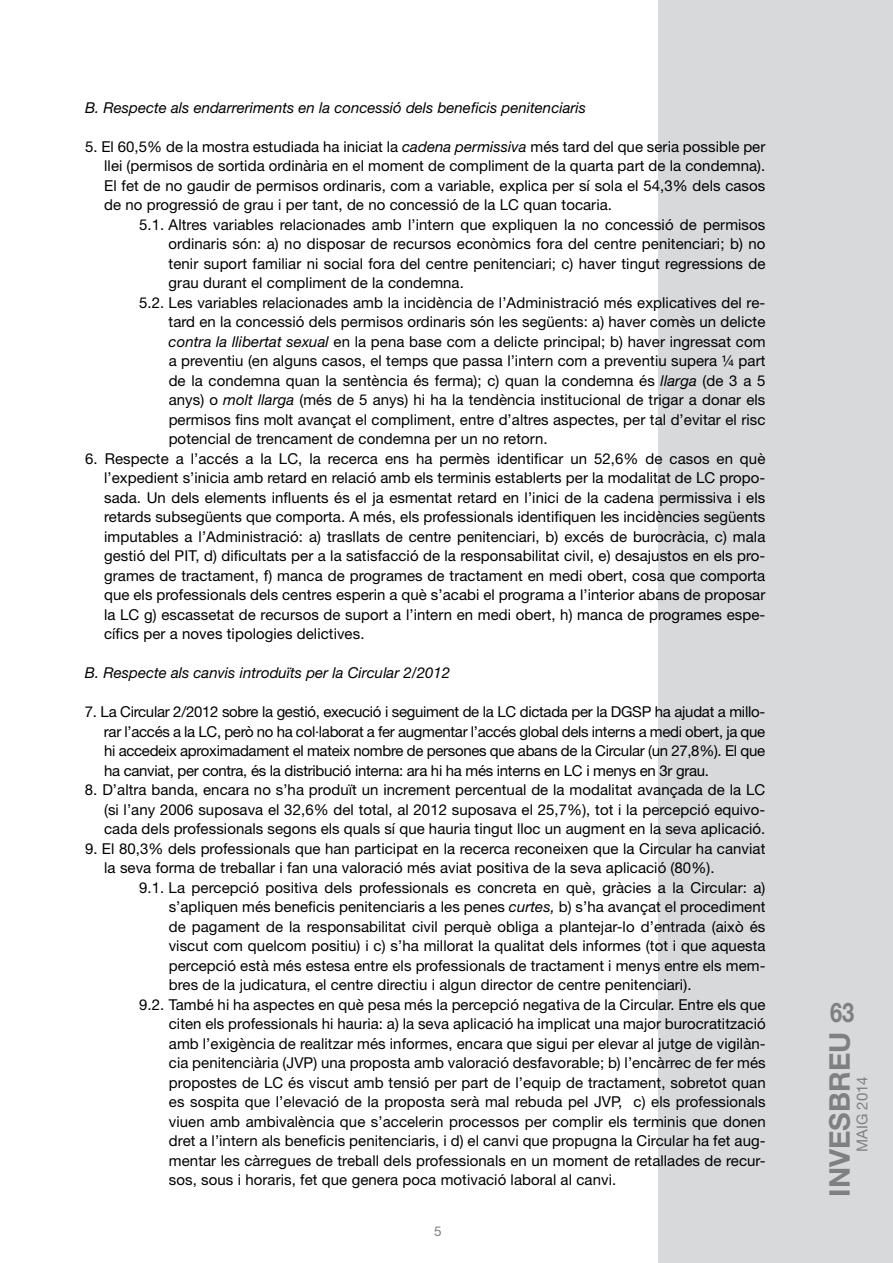
<style>
.page{position:relative;width:893px;height:1263px;background:#fff}
.page>*{position:absolute;margin:0;border:0;box-sizing:border-box;transform-origin:0 0}
.t1{font:700 28.5px "Helvetica Neue LT Std";color:#7e8083}
.t2{font:700 27px "Helvetica Neue LT Std";color:#7e8083;scale:.81 1}
.t3{font:15px/19.5px "Helvetica Neue LT Std";letter-spacing:.005em;color:#000;text-align:justify}
.t4{font:italic 15px "Helvetica Neue LT Std";color:#000}
.t5{font:15px "Helvetica Neue LT Std";color:#7e8083}
.t6{font:13.5px "Helvetica Neue LT Std";color:#7e8083}
.s1{font-style:italic}
</style>
<div class="page">
<div style="left:658px;top:0;width:235px;height:1263px;background:#d8d9da"></div>
<p class="t4" style="left:85px;top:98px;width:502px">B. Respecte als endarreriments en la concessió dels beneficis penitenciaris</p>
<p class="t3" style="left:104px;top:136px;width:663px;text-indent:-19px">5. El 60,5% de la mostra estudiada ha iniciat la <span class="s1">cadena permissiva</span> més tard del que seria possible per llei (permisos de sortida ordinària en el moment de compliment de la quarta part de la condemna).<br>El fet de no gaudir de permisos ordinaris, com a variable, explica per sí sola el 54,3% dels casos de no progressió de grau i per tant, de no concessió de la LC quan tocaria.</p>
<p class="t3" style="left:139px;top:214px;width:628px">5.1. Altres variables relacionades amb l’intern que expliquen la no concessió de permisos</p>
<p class="t3" style="left:169px;top:234px;width:598px">ordinaris són: a) no disposar de recursos econòmics fora del centre penitenciari; b) no</p>
<p class="t3" style="left:169px;top:253px;width:598px">tenir suport familiar ni social fora del centre penitenciari; c) haver tingut regressions de</p>
<p class="t3" style="left:169px;top:273px;width:297px">grau durant el compliment de la condemna.</p>
<p class="t3" style="left:139px;top:292px;width:628px">5.2. Les variables relacionades amb la incidència de l’Administració més explicatives del re-</p>
<p class="t3" style="left:169px;top:312px;width:598px">tard en la concessió dels permisos ordinaris són les següents: a) haver comès un delicte</p>
<p class="t3" style="left:169px;top:331px;width:598px"><span class="s1">contra la llibertat sexual</span> en la pena base com a delicte principal; b) haver ingressat com</p>
<p class="t3" style="left:169px;top:351px;width:598px">a preventiu (en alguns casos, el temps que passa l’intern com a preventiu supera ¼ part</p>
<p class="t3" style="left:169px;top:370px;width:598px">de la condemna quan la sentència és ferma); c) quan la condemna és <span class="s1">llarga</span> (de 3 a 5</p>
<p class="t3" style="left:169px;top:390px;width:598px">anys) o <span class="s1">molt llarga</span> (més de 5 anys) hi ha la tendència institucional de trigar a donar els</p>
<p class="t3" style="left:169px;top:409px;width:598px">permisos fins molt avançat el compliment, entre d’altres aspectes, per tal d’evitar el risc</p>
<p class="t3" style="left:169px;top:429px;width:381px">potencial de trencament de condemna per un no retorn.</p>
<p class="t3" style="left:104px;top:448px;width:663px;text-indent:-19px">6. Respecte a l’accés a la LC, la recerca ens ha permès identificar un 52,6% de casos en què l’expedient s’inicia amb retard en relació amb els terminis establerts per la modalitat de LC propo&shy;sada. Un dels elements influents és el ja esmentat retard en l’inici de la cadena permissiva i els retards subsegüents que comporta. A més, els professionals identifiquen les incidències següents imputables a l’Administració: a) trasllats de centre penitenciari, b) excés de burocràcia, c) mala gestió del PIT, d) dificultats per a la satisfacció de la responsabilitat civil, e) desajustos en els pro&shy;grames de tractament, f) manca de programes de tractament en medi obert, cosa que comporta que els professionals dels centres esperin a què s’acabi el programa a l’interior abans de proposar la LC g) escassetat de recursos de suport a l’intern en medi obert, h) manca de programes espe&shy;cífics per a noves tipologies delictives.</p>
<p class="t4" style="left:85px;top:664px;width:367px">B. Respecte als canvis introduïts per la Circular 2/2012</p>
<p class="t3" style="left:104px;top:702px;width:663px;text-indent:-19px">7. La Circular 2/2012 sobre la gestió, execució i seguiment de la LC dictada per la DGSP ha ajudat a millo&shy;rar l’accés a la LC, però no ha col·laborat a fer augmentar l’accés global dels interns a medi obert, ja que hi accedeix aproximadament el mateix nombre de persones que abans de la Circular (un 27,8%). El que ha canviat, per contra, és la distribució interna: ara hi ha més interns en LC i menys en 3r grau.</p>
<p class="t3" style="left:104px;top:780px;width:663px;text-indent:-19px">8. D’altra banda, encara no s’ha produït un increment percentual de la modalitat avançada de la LC (si l’any 2006 suposava el 32,6% del total, al 2012 suposava el 25,7%), tot i la percepció equivo&shy;cada dels professionals segons els quals sí que hauria tingut lloc un augment en la seva aplicació.</p>
<p class="t3" style="left:104px;top:838px;width:663px;text-indent:-19px">9. El 80,3% dels professionals que han participat en la recerca reconeixen que la Circular ha canviat la seva forma de treballar i fan una valoració més aviat positiva de la seva aplicació (80%).</p>
<p class="t3" style="left:139px;top:877px;width:628px">9.1. La percepció positiva dels professionals es concreta en què, gràcies a la Circular: a)</p>
<p class="t3" style="left:169px;top:897px;width:598px">s’apliquen més beneficis penitenciaris a les penes <span class="s1">curtes,</span> b) s’ha avançat el procediment</p>
<p class="t3" style="left:169px;top:916px;width:598px">de pagament de la responsabilitat civil perquè obliga a plantejar-lo d’entrada (això és</p>
<p class="t3" style="left:169px;top:936px;width:598px">viscut com quelcom positiu) i c) s’ha millorat la qualitat dels informes (tot i que aquesta</p>
<p class="t3" style="left:169px;top:955px;width:598px">percepció està més estesa entre els professionals de tractament i menys entre els mem-</p>
<p class="t3" style="left:169px;top:975px;width:524px">bres de la judicatura, el centre directiu i algun director de centre penitenciari).</p>
<p class="t3" style="left:139px;top:994px;width:628px">9.2. També hi ha aspectes en què pesa més la percepció negativa de la Circular. Entre els que</p>
<p class="t3" style="left:169px;top:1014px;width:598px">citen els professionals hi hauria: a) la seva aplicació ha implicat una major burocratització</p>
<p class="t3" style="left:169px;top:1033px;width:598px">amb l’exigència de realitzar més informes, encara que sigui per elevar al jutge de vigilàn-</p>
<p class="t3" style="left:169px;top:1053px;width:598px">cia penitenciària (JVP) una proposta amb valoració desfavorable; b) l’encàrrec de fer més</p>
<p class="t3" style="left:169px;top:1072px;width:598px">propostes de LC és viscut amb tensió per part de l’equip de tractament, sobretot quan</p>
<p class="t3" style="left:169px;top:1092px;width:598px">es sospita que l’elevació de la proposta serà mal rebuda pel JVP, c) els professionals</p>
<p class="t3" style="left:169px;top:1111px;width:598px">viuen amb ambivalència que s’accelerin processos per complir els terminis que donen</p>
<p class="t3" style="left:169px;top:1131px;width:598px">dret a l’intern als beneficis penitenciaris, i d) el canvi que propugna la Circular ha fet aug-</p>
<p class="t3" style="left:169px;top:1150px;width:598px">mentar les càrregues de treball dels professionals en un moment de retallades de recur-</p>
<p class="t3" style="left:169px;top:1170px;width:449px">sos, sous i horaris, fet que genera poca motivació laboral al canvi.</p>
<p class="t6" style="left:434px;top:1223px;width:9px">5</p>
<h2 class="t2" style="left:830px;top:995px;width:31px">63</h2>
<h1 class="t1" style="left:822px;top:1196px;width:166px;rotate:-90deg">INVESBREU</h1>
<p class="t5" style="left:853px;top:1152px;width:77px;rotate:-90deg">MAIG 2014</p>
</div>
